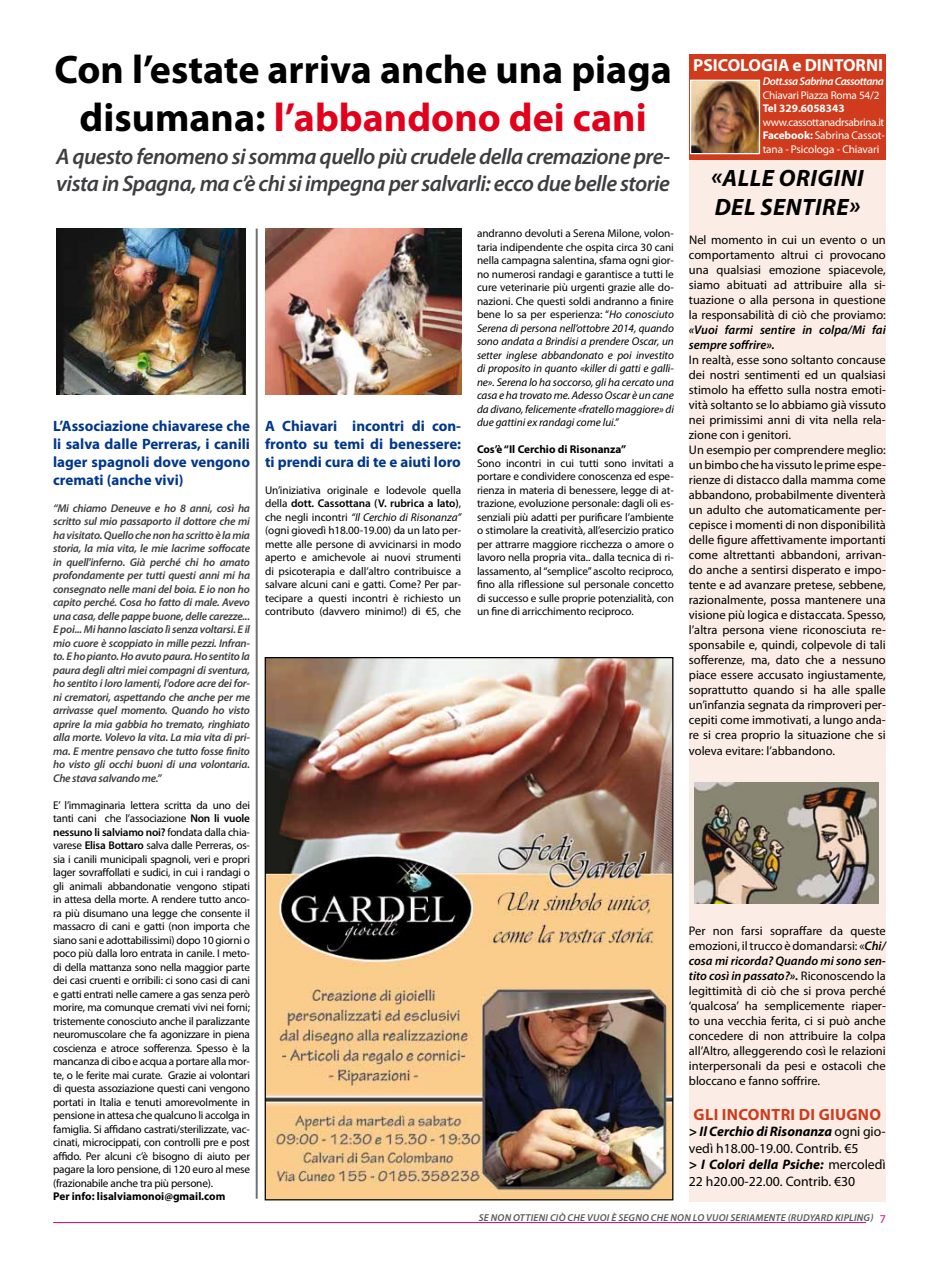
<style>
.page{position:relative;width:939px;height:1276px;background:#fff}
.page>*{position:absolute;margin:0;border:0;box-sizing:border-box;transform-origin:0 0}
.t1{font:700 40px/48px "Myriad Pro";color:#000;text-align:center}
.t2{font:italic 700 23.75px/28.5px "Myriad Pro";letter-spacing:.02em;color:#000}
.t3{font:italic 600 22.5px/27px "Myriad Pro";letter-spacing:-.025em;color:#3e3d40}
.t4{font:700 17.5px "Myriad Pro";color:#fff}
.t5{font:700 16.25px "Myriad Pro";color:#cf3b1c}
.t6{font:700 15px/18px "Myriad Pro";color:#00378b;text-align:justify}
.t7{font:13.75px/16.5px "Myriad Pro";color:#000}
.t8{font:12.5px/15px "Myriad Pro";color:#000;text-align:justify}
.t9{font:italic 600 12.5px/15px "Myriad Pro";color:#000}
.t10{font:11.25px/13.5px "Myriad Pro";letter-spacing:-.01em;color:#000;text-align:justify}
.t11{font:italic 600 11.25px/13.5px "Myriad Pro";letter-spacing:-.02em;color:#3e3d40;text-align:justify}
.t12{font:italic 11.25px/13.5px "Myriad Pro";letter-spacing:-.005em;color:#000;text-align:justify}
.t13{font:11.25px/13.5px "Myriad Pro";letter-spacing:-.015em;color:#fff;text-align:justify}
.t14{font:700 11.25px "Myriad Pro";color:#000}
.t15{font:italic 600 11.25px "Myriad Pro";letter-spacing:-.04em;color:#fff}
.t16{font:700 11.25px "Myriad Pro";color:#fff}
.t17{font:italic 600 10px "Myriad Pro";letter-spacing:.02em;color:#58585a}
.s1{color:#e2001a}
.s2{font-style:normal}
.s3{font-weight:600}
.s4{font-style:italic}
.s5{font-weight:700}
.s6{font-weight:600;font-style:italic}
.s7{font-weight:700;font-style:italic}
.s8{font-weight:400;font-style:normal;font-size:11.88px;color:#e2007a}
</style>
<div class="page">
<hr style="left:53px;top:1222px;width:813px;height:1px;background:#e2007a">
<div style="left:690px;top:55px;width:196px;height:1146px;background:#fbede5"></div>
<div style="left:689px;top:54px;width:197px;height:106px;background:#cf3b1c"></div>
<img style="left:692px;top:82px;width:66px;height:70px">
<div style="left:690px;top:80px;width:70px;height:74px;border:1px solid #fff"></div>
<img style="left:694px;top:782px;width:185px;height:121px">
<img style="left:267px;top:659px;width:404px;height:539px">
<img style="left:56px;top:229px;width:189px;height:166px">
<hr style="left:257px;top:229px;width:1px;height:969px;background:#58585a">
<hr style="left:256px;top:229px;width:1px;height:969px;background:#58585a">
<img style="left:265px;top:229px;width:196px;height:166px">
<h1 class="t1" style="left:54px;top:44px;width:619px">Con l’estate arriva anche una piaga disumana: <span class="s1">l’abbandono dei cani</span></h1>
<h3 class="t3" style="left:56px;top:142px;width:616px">A questo fenomeno si somma quello più crudele della cremazione pre&shy;vista in Spagna, ma c’è chi si impegna per salvarli: ecco due belle storie</h3>
<p class="t12" style="left:477px;top:226px;width:198px"><span class="s2">andranno devoluti a Serena Milone, volon&shy;taria indipendente che ospita circa 30 cani nella campagna salentina, sfama ogni gior&shy;no numerosi randagi e garantisce a tutti le cure veterinarie più urgenti grazie alle do&shy;nazioni. Che questi soldi andranno a finire bene lo sa per esperienza: “</span>Ho conosciuto Serena di persona nell’ottobre 2014, quando sono andata a Brindisi a prendere Oscar, un setter inglese abbandonato e poi investito di proposito in quanto «killer di gatti e galli&shy;ne». Serena lo ha soccorso, gli ha cercato una casa e ha trovato me. Adesso Oscar è un cane da divano, felicemente «fratello maggiore» di due gattini ex randagi come lui.”</p>
<p class="t14" style="left:477px;top:442px;width:151px">Cos’è “Il Cerchio di Risonanza”</p>
<p class="t10" style="left:477px;top:456px;width:198px">Sono incontri in cui tutti sono invitati a portare e condividere conoscenza ed espe&shy;rienza in materia di benessere, legge di at&shy;trazione, evoluzione personale: dagli oli es&shy;senziali più adatti per purificare l’ambiente o stimolare la creatività, all’esercizio pratico per attrarre maggiore ricchezza o amore o lavoro nella propria vita.. dalla tecnica di ri&shy;lassamento, al “semplice” ascolto reciproco, fino alla riflessione sul personale concetto di successo e sulle proprie potenzialità, con un fine di arricchimento reciproco.</p>
<h3 class="t6" style="left:53px;top:416px;width:198px">L’Associazione chiavarese che li salva dalle Perreras, i canili lager spagnoli dove vengono cremati (anche vivi)</h3>
<p class="t11" style="left:53px;top:501px;width:199px">“Mi chiamo Deneuve e ho 8 anni, così ha scritto sul mio passaporto il dottore che mi ha visitato. Quello che non ha scritto è la mia storia, la mia vita, le mie lacrime soffocate in quell'inferno. Già perché chi ho amato profondamente per tutti questi anni mi ha consegnato nelle mani del boia. E io non ho capito perché. Cosa ho fatto di male. Avevo una casa, delle pappe buone, delle carezze...<br>E poi... Mi hanno lasciato lì senza voltarsi. E il mio cuore è scoppiato in mille pezzi. Infran&shy;to. E ho pianto. Ho avuto paura. Ho sentito la paura degli altri miei compagni di sventura, ho sentito i loro lamenti, l'odore acre dei for&shy;ni crematori, aspettando che anche per me arrivasse quel momento. Quando ho visto aprire la mia gabbia ho tremato, ringhiato alla morte. Volevo la vita. La mia vita di pri&shy;ma. E mentre pensavo che tutto fosse finito ho visto gli occhi buoni di una volontaria.<br>Che stava salvando me.”</p>
<p class="t10" style="left:53px;top:798px;width:198px">E’ l’immaginaria lettera scritta da uno dei tanti cani che l’associazione <span class="s3">Non li vuole nessuno li salviamo noi?</span> fondata dalla chia&shy;varese <span class="s3">Elisa Bottaro</span> salva dalle Perreras, os&shy;sia i canili municipali spagnoli, veri e propri lager sovraffollati e sudici, in cui i randagi o gli animali abbandonatie vengono stipati in attesa della morte. A rendere tutto anco&shy;ra più disumano una legge che consente il massacro di cani e gatti (non importa che siano sani e adottabilissimi) dopo 10 giorni o poco più dalla loro entrata in canile. I meto&shy;di della mattanza sono nella maggior parte dei casi cruenti e orribili: ci sono casi di cani e gatti entrati nelle camere a gas senza però morire, ma comunque cremati vivi nei forni; tristemente conosciuto anche il paralizzante neuromuscolare che fa agonizzare in piena coscienza e atroce sofferenza. Spesso è la mancanza di cibo e acqua a portare alla mor&shy;te, o le ferite mai curate. Grazie ai volontari di questa assoziazione questi cani vengono portati in Italia e tenuti amorevolmente in pensione in attesa che qualcuno li accolga in famiglia. Si affidano castrati/sterilizzate, vac&shy;cinati, microcippati, con controlli pre e post affido. Per alcuni c’è bisogno di aiuto per pagare la loro pensione, di 120 euro al mese (frazionabile anche tra più persone).</p>
<p class="t14" style="left:53px;top:1189px;width:174px">Per info: lisalviamonoi@gmail.com</p>
<h3 class="t6" style="left:265px;top:416px;width:198px">A Chiavari incontri di con&shy;fronto su temi di benessere: ti prendi cura di te e aiuti loro</h3>
<p class="t10" style="left:265px;top:483px;width:198px">Un’iniziativa originale e lodevole quella della <span class="s3">dott. Cassottana (V. rubrica a lato)</span>, che negli incontri <span class="s4">“Il Cerchio di Risonanza” </span>(ogni giovedì h18.00-19.00) da un lato per&shy;mette alle persone di avvicinarsi in modo aperto e amichevole ai nuovi strumenti di psicoterapia e dall’altro contribuisce a salvare alcuni cani e gatti. Come? Per par&shy;tecipare a questi incontri è richiesto un contributo (davvero minimo!) di €5, che</p>
<h3 class="t4" style="left:693px;top:54px;width:191px">PSICOLOGIA e DINTORNI</h3>
<p class="t15" style="left:763px;top:74px;width:123px">Dott.ssa Sabrina Cassottana</p>
<p class="t13" style="left:763px;top:88px;width:118px">Chiavari Piazza Roma 54/2</p>
<p class="t16" style="left:763px;top:101px;width:83px">Tel 329.6058343</p>
<p class="t13" style="left:763px;top:115px;width:124px">www.cassottanadrsabrina.it <span class="s5">Facebook:</span> Sabrina Cassot&shy;tana - Psicologa - Chiavari</p>
<h2 class="t2" style="left:711px;top:163px;width:154px">«Alle origini del sentire»</h2>
<p class="t8" style="left:689px;top:232px;width:198px">Nel momento in cui un evento o un comportamento altrui ci provocano una qualsiasi emozione spiacevole, siamo abituati ad attribuire alla si&shy;tuazione o alla persona in questione la responsabilità di ciò che proviamo:</p>
<p class="t9" style="left:689px;top:322px;width:198px">«Vuoi farmi sentire in colpa/Mi fai sempre soffrire».</p>
<p class="t8" style="left:689px;top:352px;width:198px;text-align:left">In realtà, esse sono soltanto concause dei nostri sentimenti ed un qualsiasi stimolo ha effetto sulla nostra emoti&shy;vità soltanto se lo abbiamo già vissuto nei primissimi anni di vita nella rela&shy;zione con i genitori.<br>Un esempio per comprendere meglio: un bimbo che ha vissuto le prime espe&shy;rienze di distacco dalla mamma come abbandono, probabilmente diventerà un adulto che automaticamente per&shy;cepisce i momenti di non disponibilità delle figure affettivamente importanti come altrettanti abbandoni, arrivan&shy;do anche a sentirsi disperato e impo&shy;tente e ad avanzare pretese, sebbene, razionalmente, possa mantenere una visione più logica e distaccata. Spesso, l’altra persona viene riconosciuta re&shy;sponsabile e, quindi, colpevole di tali sofferenze, ma, dato che a nessuno piace essere accusato ingiustamente, soprattutto quando si ha alle spalle un’infanzia segnata da rimproveri per&shy;cepiti come immotivati, a lungo anda&shy;re si crea proprio la situazione che si voleva evitare: l’abbandono.</p>
<p class="t8" style="left:689px;top:922px;width:198px">Per non farsi sopraffare da queste emozioni, il trucco è domandarsi: «<span class="s6">Chi/ cosa mi ricorda? Quando mi sono sen&shy;tito così in passato?».</span> Riconoscendo la legittimità di ciò che si prova perché ‘qualcosa’ ha semplicemente riaper&shy;to una vecchia ferita, ci si può anche concedere di non attribuire la colpa all’Altro, alleggerendo così le relazioni interpersonali da pesi e ostacoli che bloccano e fanno soffrire.</p>
<h3 class="t5" style="left:694px;top:1103px;width:9px">gli</h3>
<h3 class="t5" style="left:722px;top:1103px;width:10px">incontri</h3>
<h3 class="t5" style="left:799px;top:1103px;width:32px">DI giugno</h3>
<p class="t7" style="left:689px;top:1123px;width:198px"><span class="s7">&gt; Il Cerchio di Risonanza</span> ogni gio&shy;vedì h18.00-19.00. Contrib. €5<br><span class="s7">&gt; I Colori della Psiche:</span> mercoledì<br>22 h20.00-22.00. Contrib. €30</p>
<p class="t17" style="left:479px;top:1211px;width:344px">Se non ottieni ciò che vuoi è segno che non lo vuoi seriamente (Rudyard</p>
<p class="t17" style="left:835px;top:1211px;width:52px">Kipling) <span class="s8">7</span></p>
</div>
